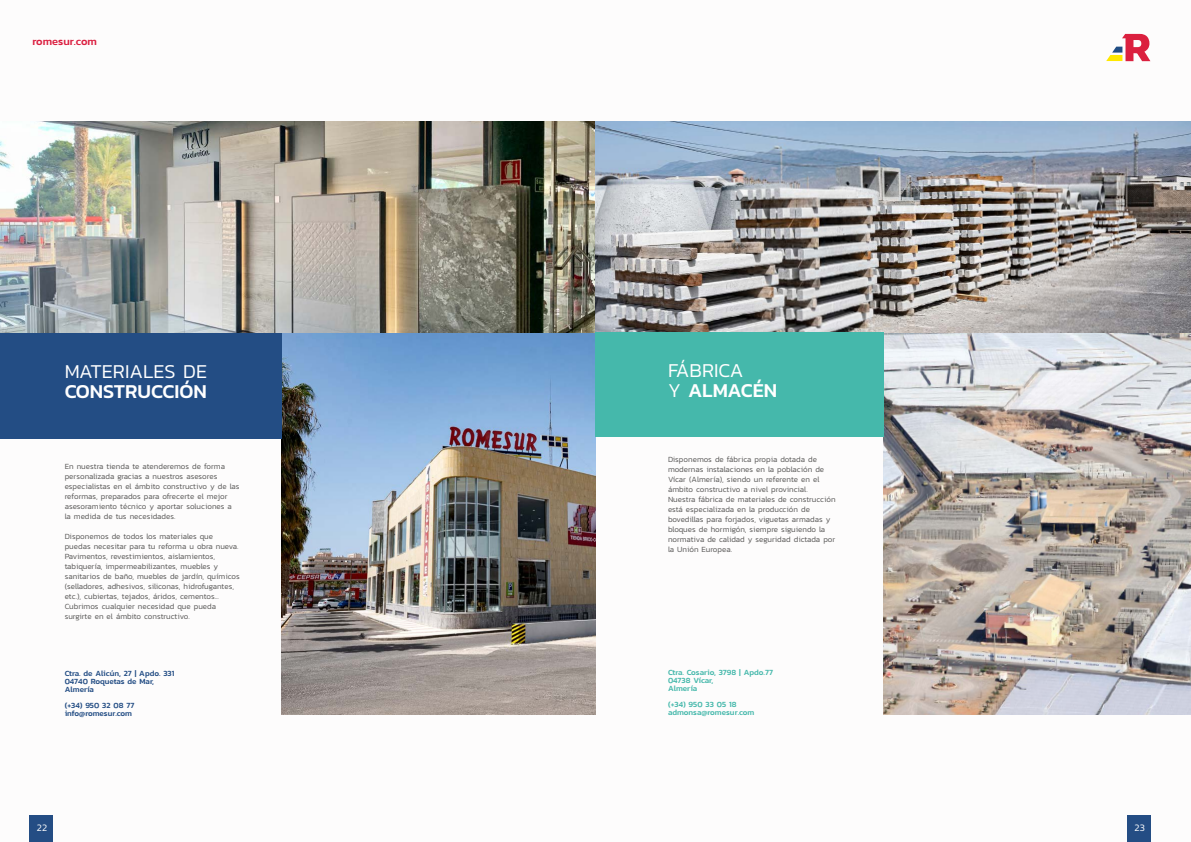
<style>
.page{position:relative;width:1191px;height:842px;background:#fff}
.page>*{position:absolute;margin:0;border:0;box-sizing:border-box;transform-origin:0 0}
.t1{font:300 20px/20px "Kanit";color:#fff}
.t2{font:500 20px "Kanit";color:#fff}
.t3{font:500 11px "Kanit";color:#db1f40}
.t4{font:300 10px "Kanit";color:#fff}
.t5{font:300 8px/10px "Kanit";color:#595857}
.t6{font:500 8px/8px "Kanit";color:#234d84}
.t7{font:500 8px/8px "Kanit";color:#45b8ab}
.s1{font-weight:500}
</style>
<div class="page">
<img style="left:281px;top:332px;width:314px;height:382px">
<div style="left:0;top:332px;width:281px;height:106px;background:#234d84"></div>
<img style="left:0;top:122px;width:1191px;height:210px">
<img style="left:883px;top:331px;width:308px;height:384px">
<div style="left:595px;top:332px;width:288px;height:105px;background:#45b8ab"></div>
<div style="left:29px;top:815px;width:23px;height:27px;background:#244d84"></div>
<svg style="left:1106px;top:34px;width:44px;height:27px"></svg>
<div style="left:1126px;top:815px;width:24px;height:27px;background:#244d84"></div>
<h2 class="t3" style="left:33px;top:33px;width:66px">romesur.com</h2>
<h1 class="t1" style="left:65px;top:361px;width:144px">MATERIALES DE</h1>
<h1 class="t2" style="left:65px;top:376px;width:144px">CONSTRUCCIÓN</h1>
<p class="t5" style="left:65px;top:461px;width:176px">En nuestra tienda te atenderemos de forma personalizada gracias a nuestros asesores especialistas en el ámbito constructivo y de las reformas, preparados para ofrecerte el mejor asesoramiento técnico y aportar soluciones a la medida de tus necesidades.</p>
<p class="t5" style="left:65px;top:531px;width:176px">Disponemos de todos los materiales que puedas necesitar para tu reforma u obra nueva.<br>Pavimentos, revestimientos, aislamientos, tabiquería, impermeabilizantes, muebles y sanitarios de baño, muebles de jardín, químicos (selladores, adhesivos, siliconas, hidrofugantes, etc.), cubiertas, tejados, áridos, cementos...<br>Cubrimos cualquier necesidad que pueda surgirte en el ámbito constructivo.</p>
<p class="t6" style="left:65px;top:669px;width:111px">Ctra. de Alicún, 27 | Apdo. 331<br>04740 Roquetas de Mar,<br>Almería</p>
<p class="t6" style="left:65px;top:701px;width:71px">(+34) 950 32 08 77 info@romesur.com</p>
<h1 class="t1" style="left:668px;top:359px;width:111px">FÁBRICA<br>Y <span class="s1">ALMACÉN</span></h1>
<p class="t5" style="left:668px;top:454px;width:169px">Disponemos de fábrica propia dotada de modernas instalaciones en la población de Vícar (Almería), siendo un referente en el ámbito constructivo a nivel provincial.<br>Nuestra fábrica de materiales de construcción está especializada en la producción de bovedillas para forjados, viguetas armadas y bloques de hormigón, siempre siguiendo la normativa de calidad y seguridad dictada por la Unión Europea.</p>
<p class="t7" style="left:668px;top:668px;width:106px">Ctra. Cosario, 3798 | Apdo.77<br>04738 Vícar,<br>Almería</p>
<p class="t7" style="left:668px;top:700px;width:88px">(+34) 950 33 05 18 admonsa@romesur.com</p>
<p class="t4" style="left:37px;top:820px;width:12px">22</p>
<p class="t4" style="left:1134px;top:820px;width:12px">23</p>
</div>
